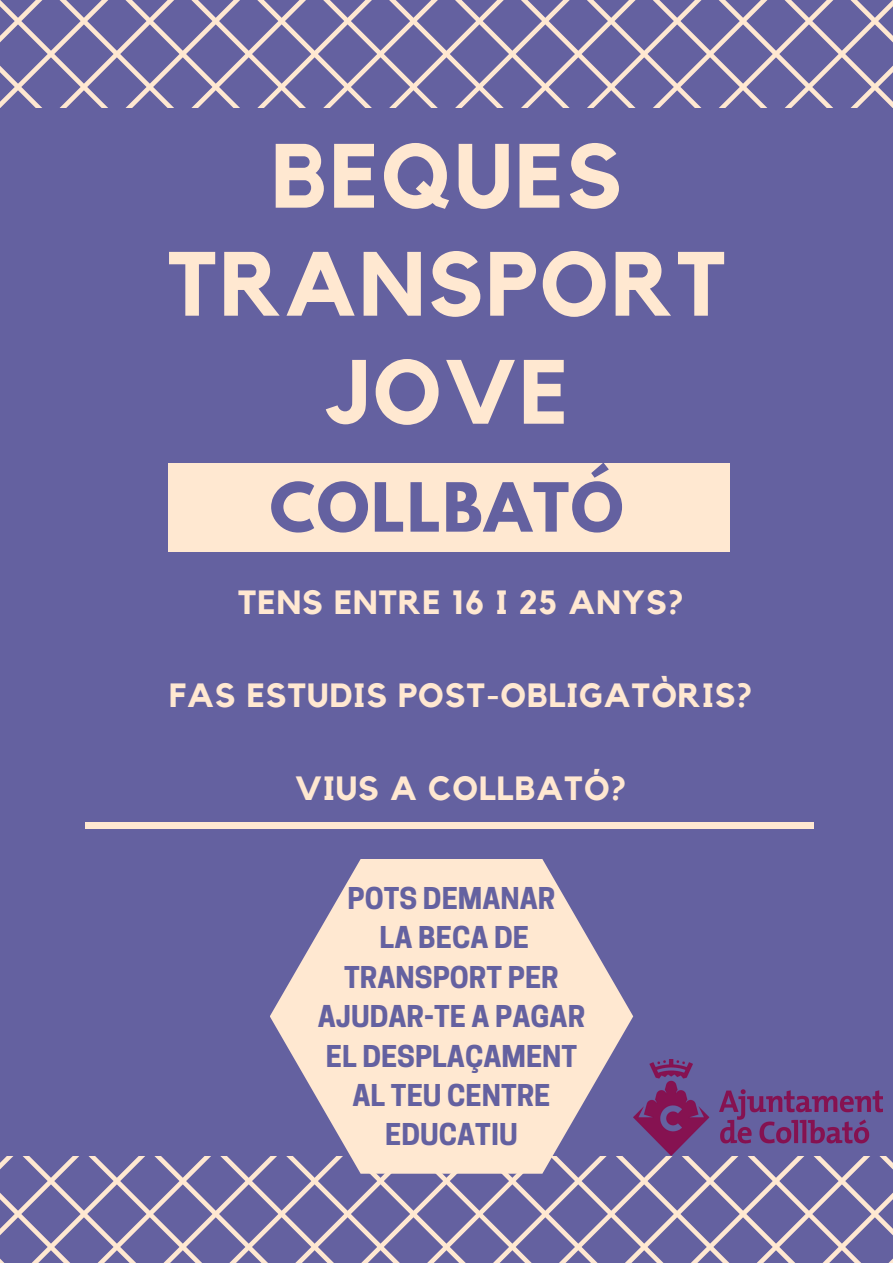
<style>
.page{position:relative;width:893px;height:1263px;background:#fff}
.page>*{position:absolute;margin:0;border:0;box-sizing:border-box;transform-origin:0 0}
.t1{font:700 90px/108px "Kollektif";letter-spacing:.03em;color:#ffe8d1;text-align:center}
.t2{font:700 60px "League Spartan";letter-spacing:.03em;color:#6461a0}
.t3{font:700 33.53px "Kollektif";letter-spacing:.03em;color:#ffe8d1}
.t4{font:700 28.2px/39.4px "Cooper Hewitt";color:#6461a0;text-align:center}
</style>
<div class="page">
<svg style="left:0;top:1155px;width:893px;height:108px;background:#8079a8"></svg>
<svg style="left:0;top:0;width:893px;height:108px;background:#837caa"></svg>
<div style="left:0;top:108px;width:893px;height:1047px;background:#6461a0"></div>
<div style="left:85px;top:822px;width:729px;height:7px;background:#ffe8d1"></div>
<div style="left:169px;top:463px;width:561px;height:89px;background:#ffe8d1"></div>
<svg style="left:270px;top:859px;width:363px;height:315px;fill:#ffe8d1"></svg>
<img style="left:633px;top:1060px;width:249px;height:95px">
<p class="t1" style="left:167px;top:126px;width:561px">BEQUES<br>TRANSPORT<br>JOVE</p>
<p class="t2" style="left:270px;top:478px;width:355px">COLLBATÓ</p>
<p class="t3" style="left:238px;top:587px;width:447px">TENS ENTRE 16 I 25 ANYS?</p>
<p class="t3" style="left:169px;top:680px;width:584px">FAS ESTUDIS POST-OBLIGATÒRIS?</p>
<p class="t3" style="left:295px;top:772px;width:333px">VIUS A COLLBATÓ?</p>
<p class="t4" style="left:347px;top:882px;width:209px">POTS DEMANAR</p>
<p class="t4" style="left:318px;top:922px;width:269px">LA BECA DE<br>TRANSPORT PER<br>AJUDAR-TE A PAGAR<br>EL DESPLAÇAMENT<br>AL TEU CENTRE<br>EDUCATIU</p>
</div>
